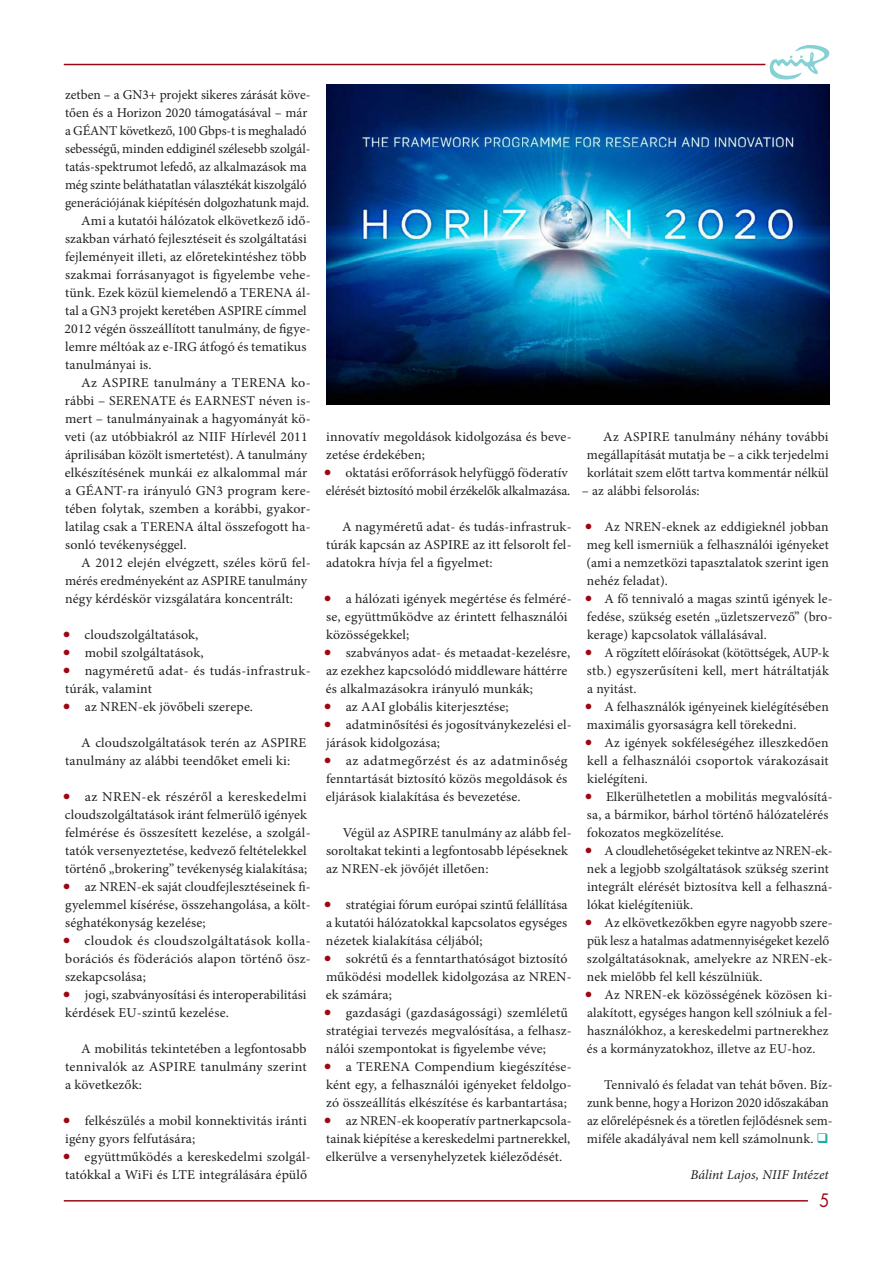
<style>
.page{position:relative;width:893px;height:1263px;background:#fff}
.page>*{position:absolute;margin:0;border:0;box-sizing:border-box;transform-origin:0 0}
.t1{font:18px "Futura Std";color:#9d0715;scale:.9 1}
.Kenyerszoveg{font:13.5px/18px "Minion Pro";letter-spacing:.01em;color:#231f20}
.Kenyerszoveg-2{font:13.5px/18px "Minion Pro";letter-spacing:.01em;color:#231f20;scale:1.04 1}
.Kenyerszoveg-3{font:13.5px/18px "Minion Pro";letter-spacing:.01em;color:#231f20;scale:1.05 1}
.kenyerszoveg_tompa{font:13.5px/18px "Minion Pro";letter-spacing:-.005em;color:#231f20}
.Kenyerszoveg-4{font:13.5px/18px "Minion Pro";letter-spacing:.01em;color:#231f20;text-align:justify;scale:1.06 1}
.Kenyerszoveg-5{font:italic 13.5px "Minion Pro";letter-spacing:.005em;color:#231f20}
.s1{font-size:21px;color:#9d0715}
.s2{color:#1faca6}
</style>
<div class="page">
<hr style="left:64px;top:64px;width:701px;height:1px;background:#9d0715">
<hr style="left:64px;top:1200px;width:744px;height:1px;background:#9d0715">
<svg style="left:770px;top:45px;width:59px;height:35px"></svg>
<img style="left:326px;top:84px;width:503px;height:321px">
<p class="kenyerszoveg_tompa" style="left:65px;top:86px;width:247px">zetben – a GN3+ projekt sikeres zárását köve&shy;tően és a Horizon 2020 támogatásával – már a GÉANT következő, 100 Gbps-t is meghaladó sebességű, minden eddiginél szélesebb szolgál&shy;tatás-spektrumot lefedő, az alkalmazások ma még szinte beláthatatlan választékát kiszolgáló generációjának kiépítésén dolgozhatunk majd.</p>
<p class="Kenyerszoveg" style="left:65px;top:212px;width:248px;text-indent:17px">Ami a kutatói hálózatok elkövetkező idő&shy;szakban várható fejlesztéseit és szolgáltatási fejleményeit illeti, az előretekintéshez több szakmai forrásanyagot is figyelembe vehe&shy;tünk. Ezek közül kiemelendő a TERENA ál&shy;tal a GN3 projekt keretében ASPIRE címmel 2012 végén összeállított tanulmány, de figye&shy;lemre méltóak az e-IRG átfogó és tematikus tanulmányai is.</p>
<p class="Kenyerszoveg-2" style="left:65px;top:374px;width:238px;text-indent:16px">Az ASPIRE tanulmány a TERENA ko&shy;rábbi – SERENATE és EARNEST néven is&shy;mert – tanulmányainak a hagyományát kö&shy;veti (az utóbbiakról az NIIF Hírlevél 2011 áprilisában közölt ismertetést). A tanulmány elkészítésének munkái ez alkalommal már a GÉANT-ra irányuló GN3 program kere&shy;tében folytak, szemben a korábbi, gyakor&shy;latilag csak a TERENA által összefogott ha&shy;sonló tevékenységgel.</p>
<p class="Kenyerszoveg" style="left:65px;top:554px;width:247px;text-indent:16px">A 2012 elején elvégzett, széles körű fel&shy;mérés eredményeként az ASPIRE tanulmány négy kérdéskör vizsgálatára koncentrált:</p>
<p class="Kenyerszoveg" style="left:62px;top:626px;width:138px"><span class="s1">•</span> cloudszolgáltatások,</p>
<p class="Kenyerszoveg" style="left:62px;top:644px;width:143px"><span class="s1">•</span> mobil szolgáltatások,</p>
<p class="Kenyerszoveg-2" style="left:62px;top:662px;width:240px"><span class="s1">•</span> nagyméretű adat- és tudás-infrastruk&shy;túrák, valamint</p>
<p class="Kenyerszoveg" style="left:62px;top:698px;width:192px"><span class="s1">•</span> az NREN-ek jövőbeli szerepe.</p>
<p class="Kenyerszoveg" style="left:65px;top:734px;width:243px;text-indent:16px">A cloudszolgáltatások terén az ASPIRE tanulmány az alábbi teendőket emeli ki:</p>
<p class="Kenyerszoveg-3" style="left:62px;top:788px;width:238px"><span class="s1">•</span> az NREN-ek részéről a kereskedelmi cloudszolgáltatások iránt felmerülő igények felmérése és összesített kezelése, a szolgál&shy;tatók versenyeztetése, kedvező feltételekkel történő „brokering” tevékenység kialakítása;</p>
<p class="Kenyerszoveg" style="left:62px;top:878px;width:250px;text-align:justify"><span class="s1">•</span> az NREN-ek saját cloudfejlesztéseinek fi&shy;gyelemmel kísérése, összehangolása, a költ&shy;séghatékonyság kezelése;</p>
<p class="Kenyerszoveg-3" style="left:62px;top:932px;width:238px;text-align:justify"><span class="s1">•</span> cloudok és cloudszolgáltatások kolla&shy;borációs és föderációs alapon történő ös - szekapcsolása;</p>
<p class="Kenyerszoveg" style="left:62px;top:986px;width:246px"><span class="s1">•</span> jogi, szabványosítási és interoperabilitási kérdések EU-szintű kezelése.</p>
<p class="Kenyerszoveg" style="left:65px;top:1040px;width:243px;text-align:justify;text-indent:16px">A mobilitás tekintetében a legfontosabb tennivalók az ASPIRE tanulmány szerint a következők:</p>
<p class="Kenyerszoveg" style="left:62px;top:1112px;width:246px"><span class="s1">•</span> felkészülés a mobil konnektivitás iránti igény gyors felfutására;</p>
<p class="Kenyerszoveg" style="left:62px;top:1148px;width:250px"><span class="s1">•</span> együttműködés a kereskedelmi szolgál&shy;tatókkal a WiFi és LTE integrálására épülő</p>
<p class="Kenyerszoveg" style="left:326px;top:428px;width:247px">innovatív megoldások kidolgozása és beve&shy;zetése érdekében;</p>
<p class="Kenyerszoveg" style="left:323px;top:464px;width:248px"><span class="s1">•</span> oktatási erőforrások helyfüggő föderatív elérését biztosító mobil érzékelők alkalmazása.</p>
<p class="Kenyerszoveg" style="left:326px;top:518px;width:247px;text-align:justify;text-indent:16px">A nagyméretű adat- és tudás-infrastruk&shy;túrák kapcsán az ASPIRE az itt felsorolt fel&shy;adatokra hívja fel a figyelmet:</p>
<p class="Kenyerszoveg" style="left:323px;top:590px;width:250px"><span class="s1">•</span> a hálózati igények megértése és felméré&shy;se, együttműködve az érintett felhasználói közösségekkel;</p>
<p class="Kenyerszoveg" style="left:323px;top:644px;width:248px"><span class="s1">•</span> szabványos adat- és metaadat-kezelésre, az ezekhez kapcsolódó middleware háttérre és alkalmazásokra irányuló munkák;</p>
<p class="Kenyerszoveg" style="left:323px;top:698px;width:187px"><span class="s1">•</span> az AAI globális kiterjesztése;</p>
<p class="Kenyerszoveg" style="left:323px;top:716px;width:250px"><span class="s1">•</span> adatminősítési és jogosítványkezelési el&shy;járások kidolgozása;</p>
<p class="Kenyerszoveg-4" style="left:323px;top:752px;width:232px"><span class="s1">•</span> az adatmegőrzést és az adatminőség fenntartását biztosító közös megoldások és eljárások kialakítása és bevezetése.</p>
<p class="Kenyerszoveg" style="left:326px;top:824px;width:247px;text-indent:17px">Végül az ASPIRE tanulmány az alább fel&shy;soroltakat tekinti a legfontosabb lépéseknek az NREN-ek jövőjét illetően:</p>
<p class="Kenyerszoveg" style="left:323px;top:896px;width:246px;text-align:justify"><span class="s1">•</span> stratégiai fórum európai szintű felállítása a kutatói hálózatokkal kapcsolatos egységes nézetek kialakítása céljából;</p>
<p class="Kenyerszoveg" style="left:323px;top:950px;width:250px"><span class="s1">•</span> sokrétű és a fenntarthatóságot biztosító működési modellek kidolgozása az NREN&shy;ek számára;</p>
<p class="Kenyerszoveg-2" style="left:323px;top:1004px;width:240px"><span class="s1">•</span> gazdasági (gazdaságossági) szemléletű stratégiai tervezés megvalósítása, a felhasz&shy;nálói szempontokat is figyelembe véve;</p>
<p class="Kenyerszoveg-2" style="left:323px;top:1058px;width:240px;text-align:justify"><span class="s1">•</span> a TERENA Compendium kiegészítése&shy;ként egy, a felhasználói igényeket feldolgo&shy;zó összeállítás elkészítése és karbantartása;</p>
<p class="Kenyerszoveg" style="left:323px;top:1112px;width:250px;text-align:justify"><span class="s1">•</span> az NREN-ek kooperatív partnerkapcsola&shy;tainak kiépítése a kereskedelmi partnerekkel, elkerülve a versenyhelyzetek kiéleződését.</p>
<p class="Kenyerszoveg" style="left:587px;top:428px;width:243px;text-align:justify;text-indent:16px">Az ASPIRE tanulmány néhány további megállapítását mutatja be – a cikk terjedelmi korlátait szem előtt tartva kommentár nélkül</p>
<p class="Kenyerszoveg" style="left:582px;top:482px;width:120px">– az alábbi felsorolás:</p>
<p class="Kenyerszoveg" style="left:584px;top:518px;width:246px;text-align:justify"><span class="s1">•</span> Az NREN-eknek az eddigieknél jobban meg kell ismerniük a felhasználói igényeket (ami a nemzetközi tapasztalatok szerint igen nehéz feladat).</p>
<p class="Kenyerszoveg" style="left:584px;top:590px;width:250px;text-align:justify"><span class="s1">•</span> A fő tennivaló a magas szintű igények le&shy;fedése, szükség esetén „üzletszervező” (bro&shy;kerage) kapcsolatok vállalásával.</p>
<p class="Kenyerszoveg" style="left:584px;top:644px;width:246px;text-align:justify"><span class="s1">•</span> A rögzített előírásokat (kötöttségek, AUP-k stb.) egyszerűsíteni kell, mert hátráltatják a nyitást.</p>
<p class="Kenyerszoveg" style="left:584px;top:698px;width:246px"><span class="s1">•</span> A felhasználók igényeinek kielégítésében maximális gyorsaságra kell törekedni.</p>
<p class="Kenyerszoveg" style="left:584px;top:734px;width:246px;text-align:justify"><span class="s1">•</span> Az igények sokféleségéhez illeszkedően kell a felhasználói csoportok várakozásait kielégíteni.</p>
<p class="Kenyerszoveg" style="left:584px;top:788px;width:250px"><span class="s1">•</span> Elkerülhetetlen a mobilitás megvalósítá&shy;sa, a bármikor, bárhol történő hálózatelérés fokozatos megközelítése.</p>
<p class="Kenyerszoveg" style="left:584px;top:842px;width:250px"><span class="s1">•</span> A cloudlehetőségeket tekintve az NREN-ek&shy;nek a legjobb szolgáltatások szükség szerint integrált elérését biztosítva kell a felhaszná&shy;lókat kielégíteniük.</p>
<p class="Kenyerszoveg" style="left:584px;top:914px;width:250px"><span class="s1">•</span> Az elkövetkezőkben egyre nagyobb szere&shy;pük lesz a hatalmas adatmennyiségeket kezelő szolgáltatásoknak, amelyekre az NREN-ek&shy;nek mielőbb fel kell készülniük.</p>
<p class="Kenyerszoveg" style="left:584px;top:986px;width:250px"><span class="s1">•</span> Az NREN-ek közösségének közösen ki&shy;alakított, egységes hangon kell szólniuk a fel&shy;használókhoz, a kereskedelmi partnerekhez és a kormányzatokhoz, illetve az EU-hoz.</p>
<p class="Kenyerszoveg" style="left:587px;top:1076px;width:247px;text-indent:17px">Tennivaló és feladat van tehát bőven. Bíz&shy;zunk benne, hogy a Horizon 2020 időszakában az előrelépésnek és a töretlen fejlődésnek sem&shy;miféle akadályával nem kell számolnunk. <span class="s2">❑</span></p>
<p class="Kenyerszoveg-5" style="left:690px;top:1165px;width:140px">Bálint Lajos, NIIF Intézet</p>
<h1 class="t1" style="left:819px;top:1188px;width:13px">5</h1>
</div>
